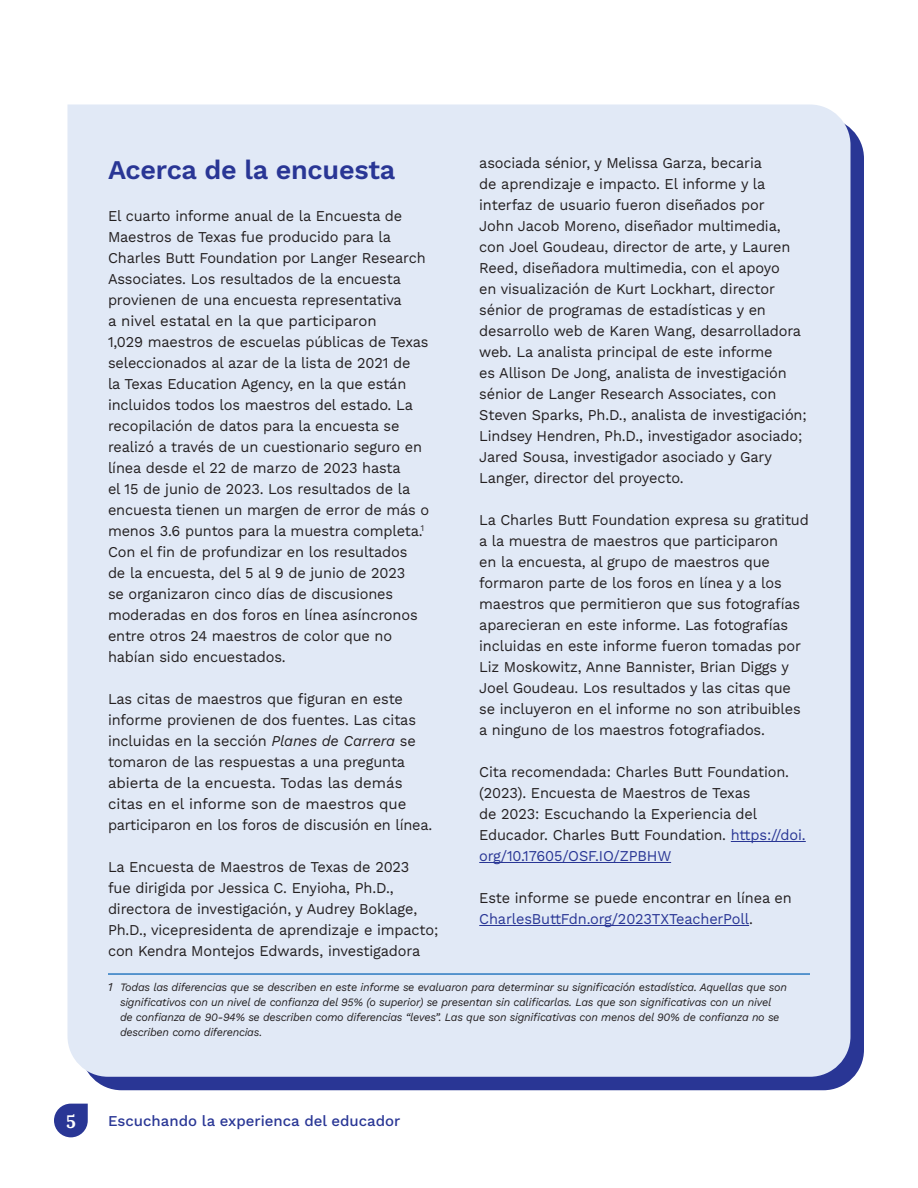
<style>
.page{position:relative;width:918px;height:1188px;background:#fff}
.page>*{position:absolute;margin:0;border:0;box-sizing:border-box;transform-origin:0 0}
.t1{font:600 27px "Work Sans";letter-spacing:-.01em;color:#293695}
.t2{font:700 18px "Lora";color:#fff}
.body-text{font:15px/21px "Work Sans";letter-spacing:-.01em;color:#231f20}
.t3{font:500 15px "Work Sans";color:#293695}
.Footnote{font:italic 11.25px/15px "Work Sans";letter-spacing:-.02em;color:#231f20}
.s1{font-style:italic}
.s2{color:#293695}
.s3{font-size:12px}
</style>
<div class="page">
<div style="left:91px;top:128px;width:773px;height:962px;background:#293695"></div>
<div style="left:68px;top:104px;width:782px;height:973px;background:#e1e9f6"></div>
<hr style="left:731px;top:841px;width:75px;height:1px;background:#293695">
<hr style="left:479px;top:862px;width:192px;height:1px;background:#293695">
<hr style="left:479px;top:925px;width:270px;height:1px;background:#293695">
<hr style="left:108px;top:973px;width:702px;height:2px;background:#5090cc">
<svg style="left:54px;top:1104px;width:34px;height:33px"></svg>
<h2 class="t1" style="left:108px;top:149px;width:289px">Acerca de la encuesta</h2>
<p class="body-text" style="left:108px;top:204px;width:323px">El cuarto informe anual de la Encuesta de Maestros de Texas fue producido para la Charles Butt Foundation por Langer Research Associates. Los resultados de la encuesta provienen de una encuesta representativa<br>a nivel estatal en la que participaron<br>1,029 maestros de escuelas públicas de Texas seleccionados al azar de la lista de 2021 de<br>la Texas Education Agency, en la que están incluidos todos los maestros del estado. La recopilación de datos para la encuesta se realizó a través de un cuestionario seguro en línea desde el 22 de marzo de 2023 hasta<br>el 15 de junio de 2023. Los resultados de la encuesta tienen un margen de error de más o menos 3.6 puntos para la muestra completa.<sup>1<br></sup>Con el fin de profundizar en los resultados<br>de la encuesta, del 5 al 9 de junio de 2023<br>se organizaron cinco días de discusiones moderadas en dos foros en línea asíncronos entre otros 24 maestros de color que no habían sido encuestados.</p>
<p class="body-text" style="left:108px;top:687px;width:326px">Las citas de maestros que figuran en este informe provienen de dos fuentes. Las citas incluidas en la sección <span class="s1">Planes de Carrera</span> se tomaron de las respuestas a una pregunta abierta de la encuesta. Todas las demás citas en el informe son de maestros que participaron en los foros de discusión en línea.</p>
<p class="body-text" style="left:108px;top:855px;width:332px">La Encuesta de Maestros de Texas de 2023<br>fue dirigida por Jessica C. Enyioha, Ph.D., directora de investigación, y Audrey Boklage, Ph.D., vicepresidenta de aprendizaje e impacto; con Kendra Montejos Edwards, investigadora</p>
<p class="body-text" style="left:479px;top:152px;width:329px">asociada sénior, y Melissa Garza, becaria<br>de aprendizaje e impacto. El informe y la interfaz de usuario fueron diseñados por<br>John Jacob Moreno, diseñador multimedia, con Joel Goudeau, director de arte, y Lauren Reed, diseñadora multimedia, con el apoyo<br>en visualización de Kurt Lockhart, director sénior de programas de estadísticas y en desarrollo web de Karen Wang, desarrolladora web. La analista principal de este informe<br>es Allison De Jong, analista de investigación sénior de Langer Research Associates, con Steven Sparks, Ph.D., analista de investigación; Lindsey Hendren, Ph.D., investigador asociado; Jared Sousa, investigador asociado y Gary Langer, director del proyecto.</p>
<p class="body-text" style="left:479px;top:509px;width:331px">La Charles Butt Foundation expresa su gratitud a la muestra de maestros que participaron<br>en la encuesta, al grupo de maestros que formaron parte de los foros en línea y a los maestros que permitieron que sus fotografías aparecieran en este informe. Las fotografías incluidas en este informe fueron tomadas por Liz Moskowitz, Anne Bannister, Brian Diggs y Joel Goudeau. Los resultados y las citas que se incluyeron en el informe no son atribuibles a ninguno de los maestros fotografiados.</p>
<p class="body-text" style="left:479px;top:761px;width:328px">Cita recomendada: Charles Butt Foundation. (2023). Encuesta de Maestros de Texas<br>de 2023: Escuchando la Experiencia del Educador. Charles Butt Foundation. <span class="s2">https://doi. org/10.17605/OSF.IO/ZPBHW</span></p>
<p class="body-text" style="left:479px;top:887px;width:314px">Este informe se puede encontrar en línea en<br><span class="s2">CharlesButtFdn.org/2023TXTeacherPoll</span>.</p>
<p class="Footnote" style="left:120px;top:979px;width:668px;text-indent:-12px"><span class="s3">1</span> Todas las diferencias que se describen en este informe se evaluaron para determinar su significación estadística. Aquellas que son significativos con un nivel de confianza del 95% (o superior) se presentan sin calificarlas. Las que son significativas con un nivel<br>de confianza de 90-94% se describen como diferencias “leves”. Las que son significativas con menos del 90% de confianza no se describen como diferencias.</p>
<p class="t2" style="left:66px;top:1106px;width:11px">5</p>
<p class="t3" style="left:108px;top:1109px;width:294px">Escuchando la experienca del educador</p>
</div>
